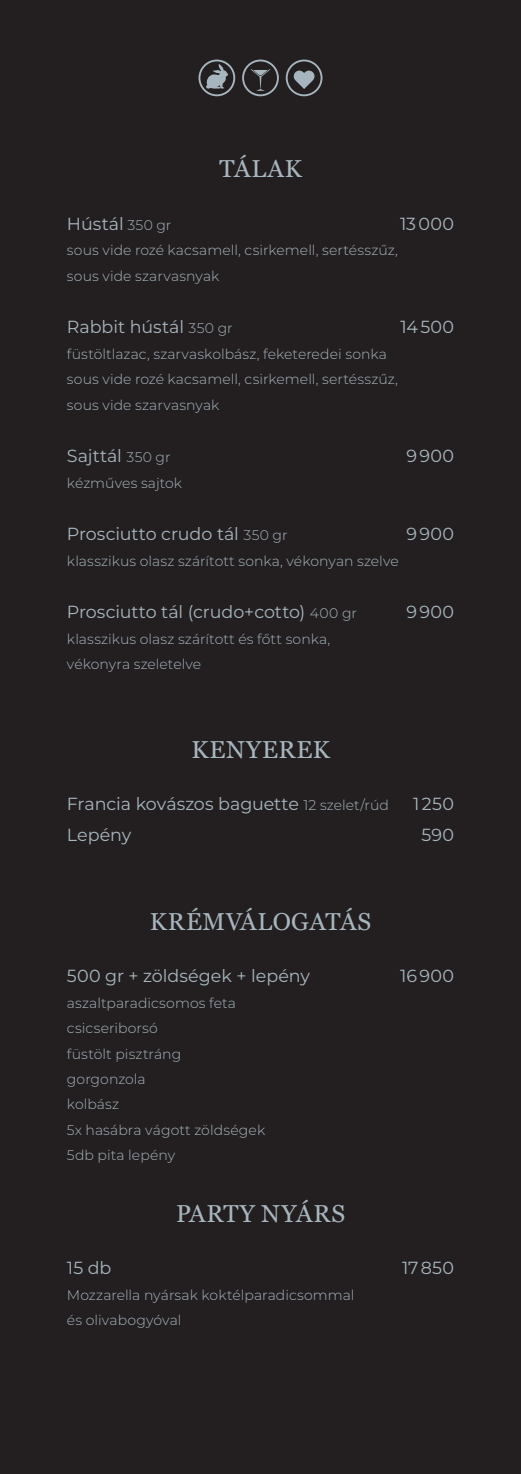
<style>
.page{position:relative;width:521px;height:1474px;background:#fff}
.page>*{position:absolute;margin:0;border:0;box-sizing:border-box;transform-origin:0 0}
.t1{font:24.5px "Georgia";letter-spacing:.035em;color:#a7b6be}
.t2{font:100 17.5px "Montserrat";color:#a7b6be}
.t3{font:300 14px/25.4px "Montserrat";letter-spacing:.005em;color:#a7b6be}
.s1{font-weight:300;font-size:14px}
</style>
<div class="page">
<div style="left:0;top:0;width:521px;height:1473px;background:#231f20"></div>
<svg style="left:286px;top:60px;width:36px;height:36px"></svg>
<svg style="left:198px;top:60px;width:37px;height:36px"></svg>
<svg style="left:242px;top:60px;width:37px;height:36px"></svg>
<h1 class="t1" style="left:219px;top:154px;width:84px">TÁLAK</h1>
<p class="t2" style="left:67px;top:212px;width:106px">Hústál <span class="s1">350 gr</span></p>
<p class="t2" style="left:400px;top:212px;width:55px">13 000</p>
<p class="t3" style="left:67px;top:237px;width:332px">sous vide rozé kacsamell, csirkemell, sertésszűz, sous vide szarvasnyak</p>
<p class="t2" style="left:67px;top:315px;width:167px">Rabbit hústál <span class="s1">350 gr</span></p>
<p class="t2" style="left:400px;top:315px;width:55px">14 500</p>
<p class="t3" style="left:67px;top:341px;width:332px">füstöltlazac, szarvaskolbász, feketeredei sonka sous vide rozé kacsamell, csirkemell, sertésszűz, sous vide szarvasnyak</p>
<p class="t2" style="left:67px;top:444px;width:105px">Sajttál <span class="s1">350 gr</span></p>
<p class="t2" style="left:406px;top:444px;width:49px">9 900</p>
<p class="t3" style="left:67px;top:469px;width:117px">kézműves sajtok</p>
<p class="t2" style="left:67px;top:522px;width:222px">Prosciutto crudo tál <span class="s1">350 gr</span></p>
<p class="t2" style="left:406px;top:522px;width:49px">9 900</p>
<p class="t3" style="left:67px;top:547px;width:333px">klasszikus olasz szárított sonka, vékonyan szelve</p>
<p class="t2" style="left:67px;top:600px;width:292px">Prosciutto tál (crudo+cotto) <span class="s1">400 gr</span></p>
<p class="t2" style="left:406px;top:600px;width:49px">9 900</p>
<p class="t3" style="left:67px;top:625px;width:265px">klasszikus olasz szárított és főtt sonka, vékonyra szeletelve</p>
<h1 class="t1" style="left:191px;top:734px;width:140px">KENYEREK</h1>
<p class="t2" style="left:67px;top:792px;width:323px">Francia kovászos baguette <span class="s1">12 szelet/rúd</span></p>
<p class="t2" style="left:413px;top:792px;width:42px">1 250</p>
<p class="t2" style="left:67px;top:823px;width:66px">Lepény</p>
<p class="t2" style="left:421px;top:823px;width:34px">590</p>
<h1 class="t1" style="left:150px;top:906px;width:223px">KRÉMVÁLOGATÁS</h1>
<p class="t2" style="left:67px;top:964px;width:244px">500 gr + zöldségek + lepény</p>
<p class="t2" style="left:400px;top:964px;width:55px">16 900</p>
<p class="t3" style="left:67px;top:989px;width:200px">aszaltparadicsomos feta csicseriborsó<br>füstölt pisztráng<br>gorgonzola<br>kolbász<br>5x hasábra vágott zöldségek<br>5db pita lepény</p>
<h1 class="t1" style="left:176px;top:1198px;width:170px">PARTY NYÁRS</h1>
<p class="t2" style="left:67px;top:1256px;width:46px">15 db</p>
<p class="t2" style="left:402px;top:1256px;width:53px">17 850</p>
<p class="t3" style="left:67px;top:1281px;width:289px">Mozzarella nyársak koktélparadicsommal és olivabogyóval</p>
</div>
